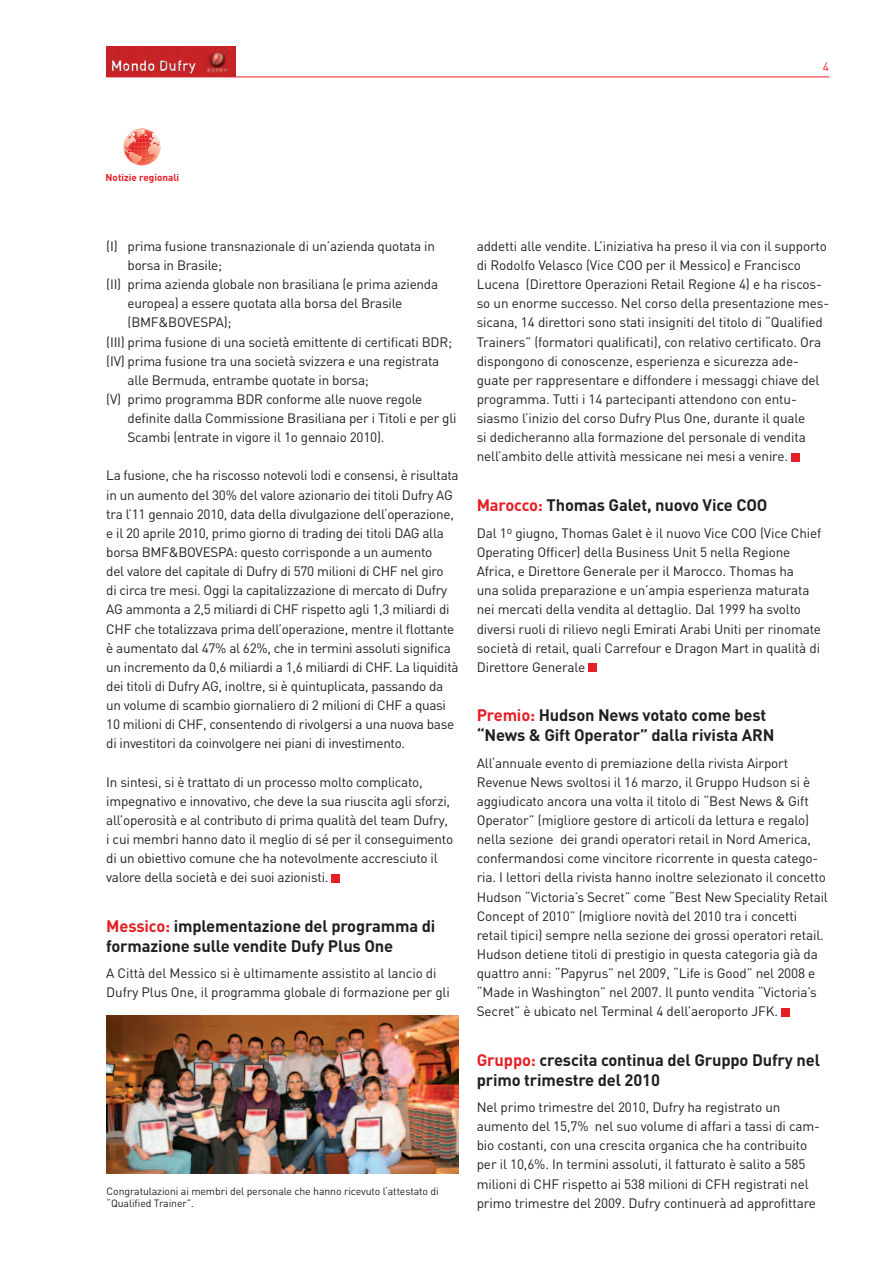
<style>
.page{position:relative;width:893px;height:1263px;background:#fff}
.page>*{position:absolute;margin:0;border:0;box-sizing:border-box;transform-origin:0 0}
.t1{font:700 16.5px/19.8px "DIN";letter-spacing:-.01em;color:#231f20}
.t2{font:700 14.7px "DIN";color:#fff}
.t3{font:13.5px/19.2px "DIN";letter-spacing:-.015em;color:#231f20}
.t4{font:12px "DIN";color:#e41f25}
.t5{font:10.5px/12.6px "DIN";letter-spacing:-.01em;color:#231f20}
.t6{font:700 9.9px "DIN";color:#e41f25}
.s1{color:#e41f25}
</style>
<div class="page">
<hr style="left:106px;top:77px;width:723px;height:1px;background:#e41f25">
<img style="left:106px;top:47px;width:130px;height:30px">
<div style="left:111px;top:58px;width:87px;height:17px;background:#fff;opacity:.75"></div>
<div style="left:109px;top:58px;width:85px;height:17px;background:#231f20;opacity:.75"></div>
<div style="left:331px;top:874px;width:9px;height:8px;background:#e41f25"></div>
<div style="left:791px;top:453px;width:9px;height:8px;background:#e41f25"></div>
<div style="left:588px;top:663px;width:9px;height:9px;background:#e41f25"></div>
<div style="left:781px;top:1008px;width:9px;height:8px;background:#e41f25"></div>
<img style="left:106px;top:1015px;width:353px;height:159px">
<svg style="left:123px;top:128px;width:38px;height:37px"></svg>
<p class="t2" style="left:110px;top:56px;width:87px">Mondo Dufry</p>
<p class="t4" style="left:823px;top:59px;width:8px">4</p>
<p class="t6" style="left:106px;top:171px;width:75px">Notizie regionali</p>
<p class="t3" style="left:106px;top:236px;width:330px">(I) prima fusione transnazionale di un’azienda quotata in</p>
<p class="t3" style="left:128px;top:255px;width:96px">borsa in Brasile;</p>
<p class="t3" style="left:106px;top:274px;width:333px">(II) prima azienda globale non brasiliana (e prima azienda</p>
<p class="t3" style="left:128px;top:294px;width:276px">europea) a essere quotata alla borsa del Brasile</p>
<p class="t3" style="left:128px;top:313px;width:106px">(BMF&amp;BOVESPA);</p>
<p class="t3" style="left:106px;top:332px;width:347px">(III) prima fusione di una società emittente di certificati BDR;</p>
<p class="t3" style="left:106px;top:351px;width:334px">(IV) prima fusione tra una società svizzera e una registrata</p>
<p class="t3" style="left:128px;top:370px;width:243px">alle Bermuda, entrambe quotate in borsa;</p>
<p class="t3" style="left:106px;top:389px;width:317px">(V) primo programma BDR conforme alle nuove regole</p>
<p class="t3" style="left:128px;top:408px;width:331px">definite dalla Commissione Brasiliana per i Titoli e per gli</p>
<p class="t3" style="left:128px;top:427px;width:258px">Scambi (entrate in vigore il 1o gennaio 2010).</p>
<p class="t3" style="left:106px;top:466px;width:354px">La fusione, che ha riscosso notevoli lodi e consensi, è risultata in un aumento del 30% del valore azionario dei titoli Dufry AG tra l’11 gennaio 2010, data della divulgazione dell‘operazione, e il 20 aprile 2010, primo giorno di trading dei titoli DAG alla borsa BMF&amp;BOVESPA: questo corrisponde a un aumento<br>del valore del capitale di Dufry di 570 milioni di CHF nel giro<br>di circa tre mesi. Oggi la capitalizzazione di mercato di Dufry AG ammonta a 2,5 miliardi di CHF rispetto agli 1,3 miliardi di CHF che totalizzava prima dell’operazione, mentre il flottante è aumentato dal 47% al 62%, che in termini assoluti significa un incremento da 0,6 miliardi a 1,6 miliardi di CHF. La liquidità dei titoli di Dufry AG, inoltre, si è quintuplicata, passando da un volume di scambio giornaliero di 2 milioni di CHF a quasi 10 milioni di CHF, consentendo di rivolgersi a una nuova base di investitori da coinvolgere nei piani di investimento.</p>
<p class="t3" style="left:106px;top:772px;width:348px">In sintesi, si è trattato di un processo molto complicato, impegnativo e innovativo, che deve la sua riuscita agli sforzi, all’operosità e al contributo di prima qualità del team Dufry, i cui membri hanno dato il meglio di sé per il conseguimento di un obiettivo comune che ha notevolmente accresciuto il valore della società e dei suoi azionisti.</p>
<p class="t1" style="left:106px;top:915px;width:331px"><span class="s1">Messico:</span> implementazione del programma di formazione sulle vendite Dufy Plus One</p>
<p class="t3" style="left:106px;top:963px;width:345px">A Città del Messico si è ultimamente assistito al lancio di<br>Dufry Plus One, il programma globale di formazione per gli</p>
<p class="t5" style="left:107px;top:1184px;width:334px">Congratulazioni ai membri del personale che hanno ricevuto l‘attestato di “Qualified Trainer”.</p>
<p class="t3" style="left:477px;top:236px;width:354px">addetti alle vendite. L’iniziativa ha preso il via con il supporto di Rodolfo Velasco (Vice COO per il Messico) e Francisco Lucena (Direttore Operazioni Retail Regione 4) e ha riscos&shy;so un enorme successo. Nel corso della presentazione mes&shy;sicana, 14 direttori sono stati insigniti del titolo di “Qualified Trainers” (formatori qualificati), con relativo certificato. Ora dispongono di conoscenze, esperienza e sicurezza ade&shy;guate per rappresentare e diffondere i messaggi chiave del programma. Tutti i 14 partecipanti attendono con entu&shy;siasmo l’inizio del corso Dufry Plus One, durante il quale<br>si dedicheranno alla formazione del personale di vendita nell’ambito delle attività messicane nei mesi a venire.</p>
<p class="t1" style="left:477px;top:494px;width:292px"><span class="s1">Marocco:</span> Thomas Galet, nuovo Vice COO</p>
<p class="t3" style="left:477px;top:523px;width:346px">Dal 1<sup>o</sup> giugno, Thomas Galet è il nuovo Vice COO (Vice Chief Operating Officer) della Business Unit 5 nella Regione Africa, e Direttore Generale per il Marocco. Thomas ha<br>una solida preparazione e un’ampia esperienza maturata nei mercati della vendita al dettaglio. Dal 1999 ha svolto diversi ruoli di rilievo negli Emirati Arabi Uniti per rinomate società di retail, quali Carrefour e Dragon Mart in qualità di Direttore Generale</p>
<p class="t1" style="left:477px;top:705px;width:299px"><span class="s1">Premio:</span> Hudson News votato come best “News &amp; Gift Operator” dalla rivista ARN</p>
<p class="t3" style="left:477px;top:753px;width:353px">All‘annuale evento di premiazione della rivista Airport Revenue News svoltosi il 16 marzo, il Gruppo Hudson si è aggiudicato ancora una volta il titolo di “Best News &amp; Gift Operator” (migliore gestore di articoli da lettura e regalo) nella sezione dei grandi operatori retail in Nord America, confermandosi come vincitore ricorrente in questa catego&shy;ria. I lettori della rivista hanno inoltre selezionato il concetto Hudson “Victoria’s Secret” come “Best New Speciality Retail Concept of 2010” (migliore novità del 2010 tra i concetti retail tipici) sempre nella sezione dei grossi operatori retail.<br>Hudson detiene titoli di prestigio in questa categoria già da quattro anni: “Papyrus” nel 2009, “Life is Good” nel 2008 e “Made in Washington” nel 2007. Il punto vendita “Victoria’s Secret” è ubicato nel Terminal 4 dell’aeroporto JFK.</p>
<p class="t1" style="left:477px;top:1049px;width:345px"><span class="s1">Gruppo:</span> crescita continua del Gruppo Dufry nel primo trimestre del 2010</p>
<p class="t3" style="left:477px;top:1097px;width:345px">Nel primo trimestre del 2010, Dufry ha registrato un aumento del 15,7% nel suo volume di affari a tassi di cam&shy;bio costanti, con una crescita organica che ha contribuito per il 10,6%. In termini assoluti, il fatturato è salito a 585 milioni di CHF rispetto ai 538 milioni di CFH registrati nel primo trimestre del 2009. Dufry continuerà ad approfittare</p>
</div>
